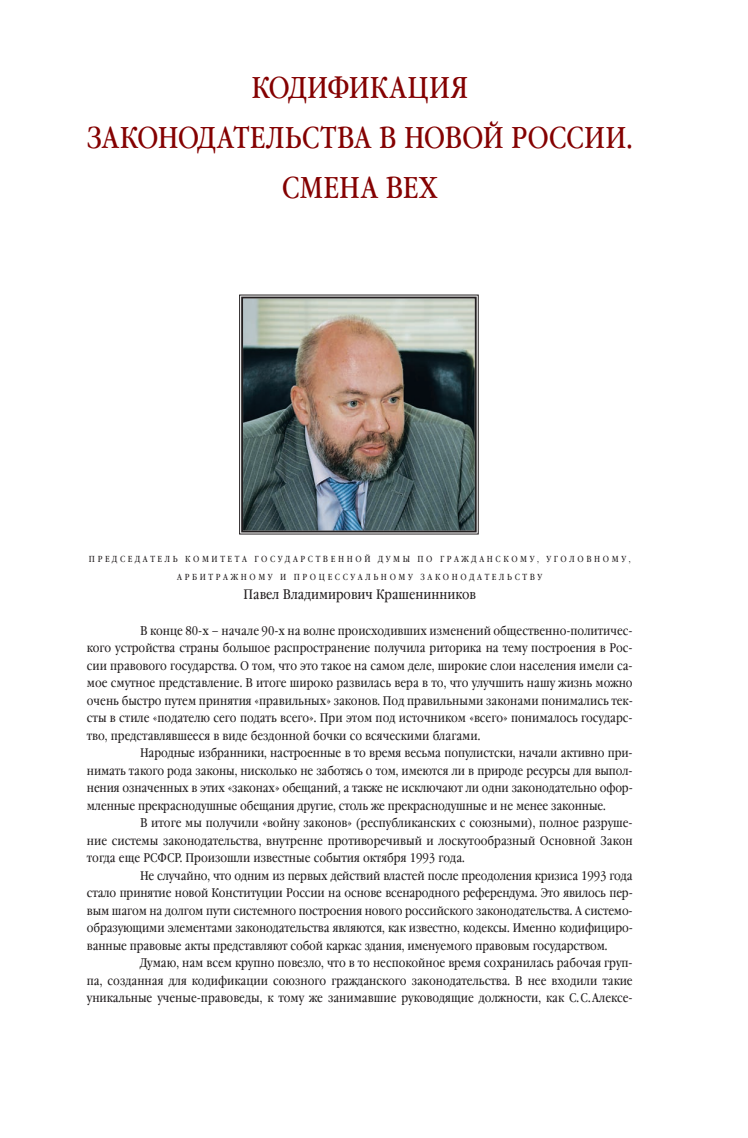
<style>
.page{position:relative;width:748px;height:1138px;background:#fff}
.page>*{position:absolute;margin:0;border:0;box-sizing:border-box;transform-origin:0 0}
.t1{font:30px/50px "Garamond Book Narrow C";color:#840101;text-align:center}
.t2{font:13.75px "Garamond Book Narrow C";color:#231f20}
.t3{font:12.5px "Garamond Book Narrow C";color:#231f20}
.t4{font:8.75px "Garamond Book Narrow C";color:#231f20}
</style>
<div class="page">
<img style="left:239px;top:294px;width:240px;height:240px">
<div style="left:241px;top:296px;width:236px;height:236px;border:2px solid #231f20"></div>
<h1 class="t1" style="left:87px;top:64px;width:547px">КОДИФИКАЦИЯ<br>ЗАКОНОДАТЕЛЬСТВА В НОВОЙ РОССИИ.<br>СМЕНА ВЕХ</h1>
<p class="t4" style="left:89px;top:554px;width:17px">П редседатель</p>
<p class="t4" style="left:185px;top:554px;width:17px">К омитета</p>
<p class="t4" style="left:254px;top:554px;width:16px">Г осударственной</p>
<p class="t4" style="left:378px;top:554px;width:17px">Д умы</p>
<p class="t4" style="left:417px;top:554px;width:9px">по</p>
<p class="t4" style="left:440px;top:554px;width:9px">гражданскому</p>
<p class="t4" style="left:537px;top:554px;width:19px">, уголовному</p>
<p class="t4" style="left:629px;top:554px;width:3px">,</p>
<p class="t4" style="left:177px;top:572px;width:9px">арбитражному</p>
<p class="t4" style="left:280px;top:572px;width:22px">и про</p>
<p class="t4" style="left:319px;top:572px;width:18px">ц ессуальному</p>
<p class="t4" style="left:420px;top:572px;width:9px">законодательству</p>
<p class="t2" style="left:243px;top:586px;width:234px">Павел Владимирович Крашенинников</p>
<p class="t3" style="left:140px;top:623px;width:494px">В конце 80‑х – начале 90‑х на волне происходивших изменений общественно-политичес-</p>
<p class="t3" style="left:87px;top:641px;width:547px">кого устройства страны большое распространение получила риторика на тему построения в Рос-</p>
<p class="t3" style="left:87px;top:658px;width:547px">сии правового государства. О том, что это такое на самом деле, широкие слои населения имели са-</p>
<p class="t3" style="left:87px;top:676px;width:547px">мое смутное представление. В итоге широко развилась вера в то, что улучшить нашу жизнь можно</p>
<p class="t3" style="left:87px;top:693px;width:547px">очень быстро путем принятия «правильных» законов. Под правильными законами понимались тек-</p>
<p class="t3" style="left:87px;top:711px;width:547px">сты в стиле «подателю сего подать всего». При этом под источником «всего» понималось государс-</p>
<p class="t3" style="left:87px;top:728px;width:395px">тво, представлявшееся в виде бездонной бочки со всяческими благами.</p>
<p class="t3" style="left:140px;top:746px;width:494px">Народные избранники, настроенные в то время весьма популистски, начали активно при-</p>
<p class="t3" style="left:87px;top:763px;width:547px">нимать такого рода законы, нисколько не заботясь о том, имеются ли в природе ресурсы для выпол-</p>
<p class="t3" style="left:87px;top:781px;width:547px">нения означенных в этих «законах» обещаний, а также не исключают ли одни законодательно офор-</p>
<p class="t3" style="left:87px;top:798px;width:520px">мленные прекраснодушные обещания другие, столь же прекраснодушные и не менее законные.</p>
<p class="t3" style="left:140px;top:816px;width:494px">В итоге мы получили «войну законов» (республиканских с союзными), полное разруше-</p>
<p class="t3" style="left:87px;top:833px;width:547px">ние системы законодательства, внутренне противоречивый и лоскутообразный Основной Закон</p>
<p class="t3" style="left:87px;top:851px;width:379px">тогда еще РСФСР. Произошли известные события октября 1993 года.</p>
<p class="t3" style="left:140px;top:868px;width:494px">Не случайно, что одним из первых действий властей после преодоления кризиса 1993 года</p>
<p class="t3" style="left:87px;top:886px;width:547px">стало принятие новой Конституции России на основе всенародного референдума. Это явилось пер-</p>
<p class="t3" style="left:87px;top:903px;width:547px">вым шагом на долгом пути системного построения нового российского законодательства. А системо-</p>
<p class="t3" style="left:87px;top:921px;width:547px">образующими элементами законодательства являются, как известно, кодексы. Именно кодифициро-</p>
<p class="t3" style="left:87px;top:938px;width:522px">ванные правовые акты представляют собой каркас здания, именуемого правовым государством.</p>
<p class="t3" style="left:140px;top:956px;width:494px">Думаю, нам всем крупно повезло, что в то неспокойное время сохранилась рабочая груп-</p>
<p class="t3" style="left:87px;top:973px;width:547px">па, созданная для кодификации союзного гражданского законодательства. В нее входили такие</p>
<p class="t3" style="left:87px;top:991px;width:547px">уникальные ученые-правоведы, к тому же занимавшие руководящие должности, как С.С.Алексе-</p>
</div>
